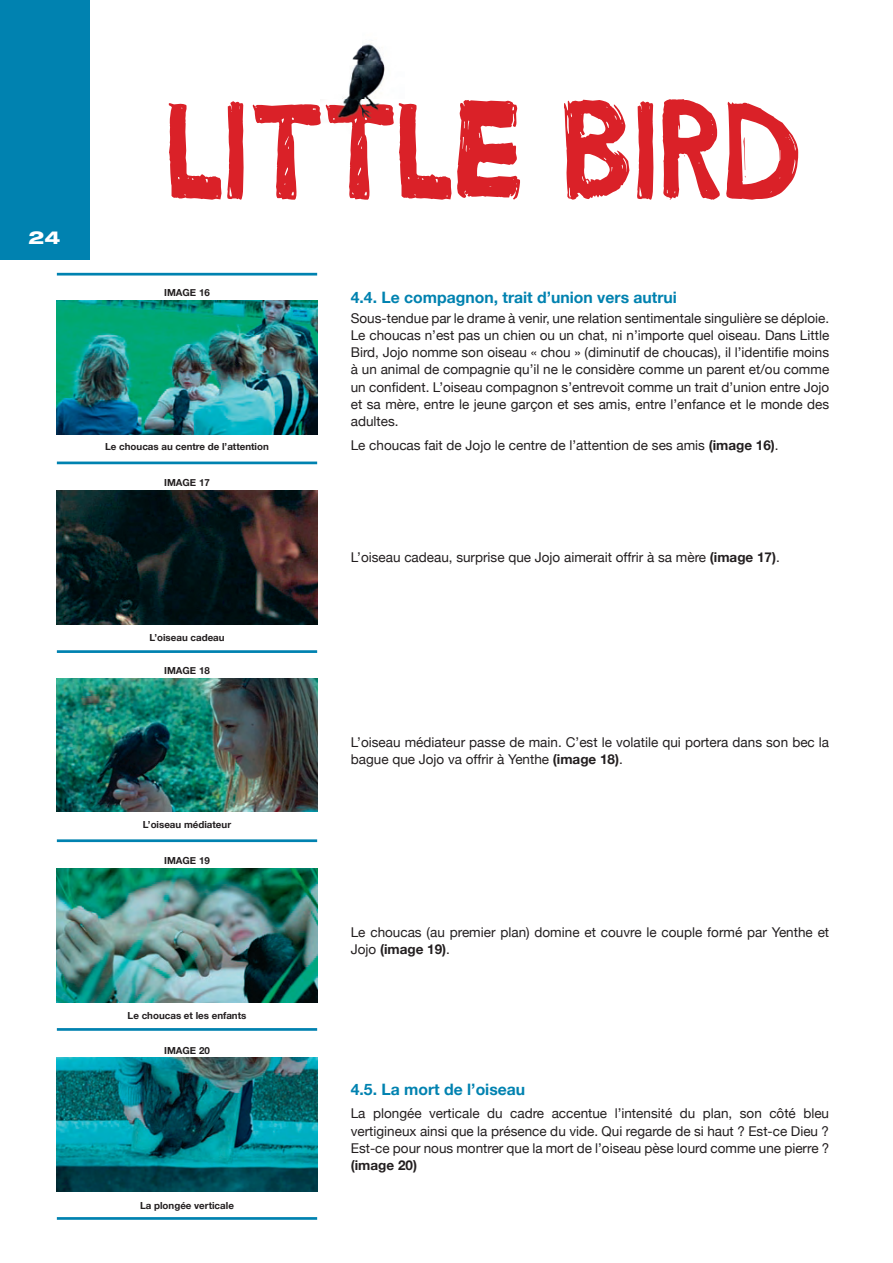
<style>
.page{position:relative;width:893px;height:1263px;background:#fff}
.page>*{position:absolute;margin:0;border:0;box-sizing:border-box;transform-origin:0 0}
.t1{font:157.5px "take out the garbage";color:#da2128;scale:.95 1}
.t2{font:800 expanded 18px "Helvetica Neue";color:#fff}
.t3{font:700 15.75px "Helvetica Neue";color:#0082b0}
.t4{font:13.5px/17.2px "Helvetica Neue";color:#231f20;text-align:justify}
.t5{font:700 13.5px "Helvetica Neue";color:#231f20}
.t6{font:700 9.75px "Helvetica Neue";color:#231f20}
.s1{font-weight:700}
</style>
<div class="page">
<img style="left:342px;top:44px;width:43px;height:55px">
<img style="left:320px;top:99px;width:85px;height:34px">
<div style="left:0;top:0;width:89px;height:259px;background:#0082b0"></div>
<img style="left:57px;top:678px;width:260px;height:134px">
<img style="left:57px;top:301px;width:260px;height:133px">
<img style="left:57px;top:490px;width:260px;height:134px">
<hr style="left:57px;top:461px;width:260px;height:3px;background:#0082b0">
<hr style="left:57px;top:650px;width:260px;height:3px;background:#0082b0">
<hr style="left:57px;top:273px;width:260px;height:2px;background:#0082b0">
<img style="left:57px;top:868px;width:260px;height:134px">
<hr style="left:57px;top:839px;width:260px;height:3px;background:#0082b0">
<hr style="left:57px;top:1028px;width:260px;height:3px;background:#0082b0">
<img style="left:57px;top:1057px;width:260px;height:134px">
<hr style="left:57px;top:1217px;width:260px;height:3px;background:#0082b0">
<h2 class="t2" style="left:29px;top:226px;width:33px">24</h2>
<h1 class="t1" style="left:169px;top:61px;width:673px">LITTLE BIRD</h1>
<p class="t6" style="left:164px;top:286px;width:47px">IMAGE 16</p>
<p class="t6" style="left:105px;top:441px;width:165px">Le choucas au centre de l’attention</p>
<p class="t6" style="left:164px;top:477px;width:47px">IMAGE 17</p>
<p class="t6" style="left:149px;top:632px;width:77px">L’oiseau cadeau</p>
<p class="t6" style="left:164px;top:664px;width:47px">IMAGE 18</p>
<p class="t6" style="left:143px;top:818px;width:90px">L’oiseau médiateur</p>
<p class="t6" style="left:164px;top:855px;width:47px">IMAGE 19</p>
<p class="t6" style="left:128px;top:1010px;width:120px">Le choucas et les enfants</p>
<p class="t6" style="left:164px;top:1045px;width:47px">IMAGE 20</p>
<p class="t6" style="left:140px;top:1200px;width:95px">La plongée verticale</p>
<p class="t3" style="left:351px;top:288px;width:328px">4.4. Le compagnon, trait d’union vers autrui</p>
<p class="t4" style="left:351px;top:309px;width:480px">Sous-tendue par le drame à venir, une relation sentimentale singulière se déploie.<br>Le choucas n’est pas un chien ou un chat, ni n’importe quel oiseau. Dans Little Bird, Jojo nomme son oiseau « chou » (diminutif de choucas), il l’identifie moins à un animal de compagnie qu’il ne le considère comme un parent et/ou comme un confident. L’oiseau compagnon s’entrevoit comme un trait d’union entre Jojo et sa mère, entre le jeune garçon et ses amis, entre l’enfance et le monde des adultes.</p>
<p class="t4" style="left:351px;top:436px;width:429px">Le choucas fait de Jojo le centre de l’attention de ses amis <span class="s1">(image 16)</span>.</p>
<p class="t4" style="left:351px;top:548px;width:431px">L’oiseau cadeau, surprise que Jojo aimerait offrir à sa mère <span class="s1">(image 17)</span>.</p>
<p class="t4" style="left:351px;top:733px;width:480px">L’oiseau médiateur passe de main. C’est le volatile qui portera dans son bec la bague que Jojo va offrir à Yenthe <span class="s1">(image 18)</span>.</p>
<p class="t4" style="left:351px;top:923px;width:480px">Le choucas (au premier plan) domine et couvre le couple formé par Yenthe et<br>Jojo <span class="s1">(image 19)</span>.</p>
<p class="t3" style="left:351px;top:1079px;width:176px">4.5. La mort de l’oiseau</p>
<p class="t4" style="left:351px;top:1105px;width:480px">La plongée verticale du cadre accentue l’intensité du plan, son côté bleu vertigineux ainsi que la présence du vide. Qui regarde de si haut ? Est-ce Dieu ?<br>Est-ce pour nous montrer que la mort de l’oiseau pèse lourd comme une pierre ?</p>
<p class="t5" style="left:351px;top:1157px;width:68px">(image 20)</p>
</div>
